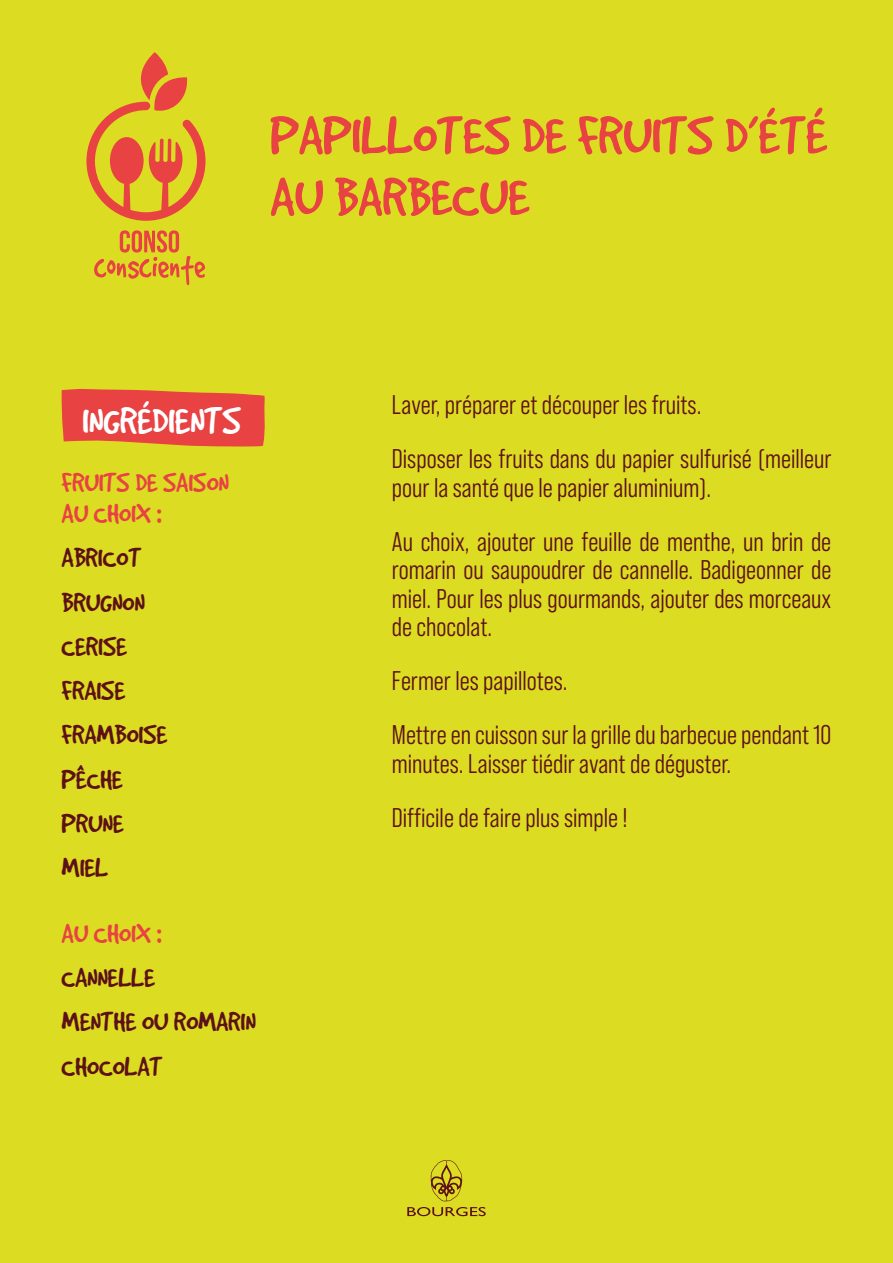
<style>
.page{position:relative;width:893px;height:1263px;background:#dcdc22}
.page>*{position:absolute;margin:0;border:0;box-sizing:border-box;transform-origin:0 0}
.t1{font:60px/61.5px "Good Dog Cool";color:#e84243}
.t2{font:42.15px "Good Dog Cool";color:#fff}
.t3{font:30px/44.2px "Good Dog Cool";color:#5d1117}
.t4{font:30px/31.5px "Good Dog Cool";color:#e84243}
.t5{font:27px/54px "Bebas Neue Pro Middle";color:#5d1117}
</style>
<div class="page">
<svg style="left:430px;top:1160px;width:32px;height:41px"></svg>
<svg style="left:407px;top:1207px;width:79px;height:9px"></svg>
<svg style="left:94px;top:230px;width:111px;height:55px"></svg>
<svg style="left:86px;top:52px;width:119px;height:169px"></svg>
<svg style="left:62px;top:389px;width:203px;height:58px"></svg>
<h1 class="t1" style="left:270px;top:104px;width:558px">PAPILLOTES DE FRUITS D’ÉTÉ<br>AU BARBECUE</h1>
<h2 class="t2" style="left:82px;top:399px;width:161px">INGRÉDIENTS</h2>
<p class="t5" style="left:392px;top:378px;width:441px">Laver, préparer et découper les fruits.<br>Disposer les fruits dans du papier sulfurisé (meilleur</p>
<p class="t5" style="left:392px;top:460px;width:441px">pour la santé que le papier aluminium).<br>Au choix, ajouter une feuille de menthe, un brin de</p>
<p class="t5" style="left:392px;top:555px;width:441px;line-height:28.5px;text-align:justify">romarin ou saupoudrer de cannelle. Badigeonner de miel. Pour les plus gourmands, ajouter des morceaux de chocolat.</p>
<p class="t5" style="left:392px;top:654px;width:441px">Fermer les papillotes.<br>Mettre en cuisson sur la grille du barbecue pendant 10</p>
<p class="t5" style="left:392px;top:736px;width:341px">minutes. Laisser tiédir avant de déguster.<br>Difficile de faire plus simple !</p>
<p class="t4" style="left:62px;top:466px;width:169px">FRUITS DE SAISON<br>AU CHOIX :</p>
<p class="t3" style="left:62px;top:535px;width:107px">ABRICOT<br>BRUGNON<br>CERISE<br>FRAISE<br>FRAMBOISE<br>PÊCHE<br>PRUNE…<br>MIEL</p>
<p class="t4" style="left:62px;top:917px;width:101px">AU CHOIX :</p>
<p class="t3" style="left:62px;top:955px;width:195px">CANNELLE<br>MENTHE OU ROMARIN<br>CHOCOLAT</p>
</div>
